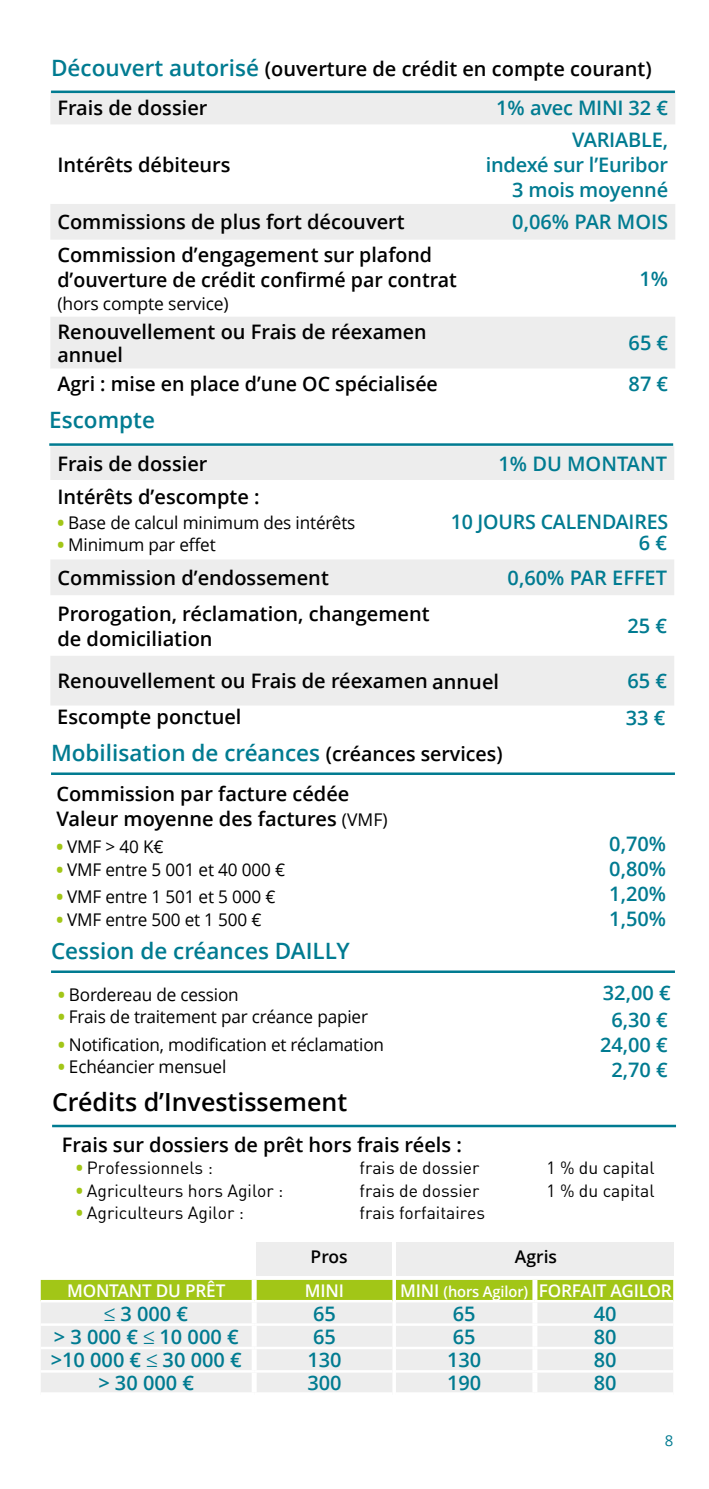
<style>
.page{position:relative;width:709px;height:1489px;background:#fff}
.page>*{position:absolute;margin:0;border:0;box-sizing:border-box;transform-origin:0 0}
.t1{font:600 25px "Open Sans";color:#000}
.t2{font:600 22.5px "Open Sans";color:#007b91}
.t3{font:600 20px/25px "Open Sans";color:#000}
.t4{font:600 20px/25px "Open Sans";color:#007b91;text-align:justify}
.t5{font:17.5px "Open Sans";letter-spacing:-.01em;color:#000}
.t6{font:17.5px "DIN";color:#000}
.t7{font:600 17.5px "Open Sans";letter-spacing:-.01em;color:#fff}
.t8{font:600 17.5px "Open Sans";color:#000}
.t9{font:15px "Open Sans";color:#007b91}
.s1{font-size:22.5px;color:#007b91}
.s2{font-weight:800;color:#a2c617}
.s3{font-size:20px;color:#000}
.s4{font-weight:400;font-size:17.5px}
.s5{font-family:"Open Sans";font-weight:800;color:#a2c617}
.s6{font-size:15px}
</style>
<div class="page">
<svg style="left:50px;top:446px;width:624px;height:259px"></svg>
<hr style="left:49px;top:443px;width:624px;height:3px;background:#007b91">
<svg style="left:50px;top:91px;width:625px;height:277px"></svg>
<hr style="left:51px;top:970px;width:624px;height:2px;background:#007b91">
<hr style="left:51px;top:772px;width:624px;height:3px;background:#007b91">
<hr style="left:51px;top:91px;width:624px;height:2px;background:#007b91">
<hr style="left:52px;top:1124px;width:624px;height:3px;background:#007b91">
<svg style="left:41px;top:1279px;width:632px;height:113px;background:#e0e7c7"></svg>
<div style="left:252px;top:1279px;width:5px;height:20px;background:#fff"></div>
<div style="left:252px;top:1302px;width:5px;height:21px;background:#fff"></div>
<div style="left:252px;top:1325px;width:5px;height:21px;background:#fff"></div>
<div style="left:252px;top:1349px;width:5px;height:20px;background:#fff"></div>
<div style="left:252px;top:1372px;width:5px;height:20px;background:#fff"></div>
<hr style="left:41px;top:1299px;width:213px;height:3px;background:#fff">
<hr style="left:254px;top:1299px;width:138px;height:3px;background:#fff">
<hr style="left:41px;top:1346px;width:213px;height:3px;background:#fff">
<hr style="left:254px;top:1346px;width:138px;height:3px;background:#fff">
<hr style="left:41px;top:1369px;width:213px;height:3px;background:#fff">
<hr style="left:254px;top:1369px;width:138px;height:3px;background:#fff">
<hr style="left:41px;top:1323px;width:213px;height:2px;background:#fff">
<hr style="left:254px;top:1323px;width:138px;height:2px;background:#fff">
<div style="left:256px;top:1241px;width:136px;height:34px;background:#ededed"></div>
<div style="left:396px;top:1241px;width:277px;height:34px;background:#ededed"></div>
<p class="t3" style="left:51px;top:55px;width:602px"><span class="s1">Découvert autorisé</span> (ouverture de crédit en compte courant)</p>
<p class="t3" style="left:57px;top:95px;width:152px">Frais de dossier</p>
<p class="t4" style="left:496px;top:95px;width:173px">1% avec MINI 32 €</p>
<p class="t3" style="left:57px;top:152px;width:175px">Intérêts débiteurs</p>
<p class="t4" style="left:485px;top:127px;width:184px;text-align:right">VARIABLE,<br>indexé sur l’Euribor<br>3 mois moyenné</p>
<p class="t3" style="left:57px;top:209px;width:349px">Commissions de plus fort découvert</p>
<p class="t4" style="left:512px;top:209px;width:157px">0,06% PAR MOIS</p>
<p class="t3" style="left:57px;top:242px;width:401px">Commission d’engagement sur plafond d’ouverture de crédit confirmé par contrat</p>
<p class="t5" style="left:57px;top:291px;width:173px">(hors compte service)</p>
<p class="t4" style="left:639px;top:265px;width:30px">1%</p>
<p class="t3" style="left:57px;top:320px;width:370px;line-height:22.5px">Renouvellement ou Frais de réexamen annuel</p>
<p class="t4" style="left:628px;top:330px;width:41px">65 €</p>
<p class="t3" style="left:57px;top:371px;width:382px">Agri : mise en place d’une OC spécialisée</p>
<p class="t4" style="left:628px;top:371px;width:41px">87 €</p>
<p class="t2" style="left:49px;top:405px;width:107px">Escompte</p>
<p class="t3" style="left:57px;top:450px;width:152px">Frais de dossier</p>
<p class="t4" style="left:498px;top:450px;width:170px">1% DU MONTANT</p>
<p class="t3" style="left:57px;top:483px;width:204px">Intérêts d’escompte :</p>
<p class="t5" style="left:57px;top:510px;width:299px"><span class="s2">•</span> Base de calcul minimum des intérêts</p>
<p class="t5" style="left:57px;top:533px;width:160px"><span class="s2">•</span> Minimum par effet</p>
<p class="t4" style="left:639px;top:529px;width:30px">6 €</p>
<p class="t3" style="left:57px;top:565px;width:273px">Commission d’endossement</p>
<p class="t4" style="left:507px;top:565px;width:161px">0,60% PAR EFFET</p>
<p class="t3" style="left:57px;top:600px;width:373px">Prorogation, réclamation, changement de domiciliation</p>
<p class="t4" style="left:450px;top:509px;width:219px">10 JOURS CALENDAIRES</p>
<p class="t4" style="left:627px;top:613px;width:41px">25 €</p>
<p class="t3" style="left:57px;top:668px;width:443px">Renouvellement ou Frais de réexamen annuel</p>
<p class="t4" style="left:627px;top:668px;width:41px">65 €</p>
<p class="t3" style="left:57px;top:704px;width:186px">Escompte ponctuel</p>
<p class="t4" style="left:625px;top:704px;width:41px">33 €</p>
<p class="t2" style="left:51px;top:737px;width:453px">Mobilisation de créances <span class="s3">(créances services)</span></p>
<p class="t3" style="left:56px;top:780px;width:333px">Commission par facture cédée<br>Valeur moyenne des factures <span class="s4">(VMF)</span></p>
<p class="t5" style="left:56px;top:835px;width:109px"><span class="s2">•</span> VMF &gt; 40 K€</p>
<p class="t5" style="left:56px;top:857px;width:230px"><span class="s2">•</span> VMF entre 5 001 et 40 000 €</p>
<p class="t5" style="left:56px;top:885px;width:221px"><span class="s2">•</span> VMF entre 1 501 et 5 000 €</p>
<p class="t5" style="left:56px;top:907px;width:207px"><span class="s2">•</span> VMF entre 500 et 1 500 €</p>
<p class="t2" style="left:51px;top:935px;width:300px">Cession de créances DAILLY</p>
<p class="t5" style="left:58px;top:982px;width:182px"><span class="s2">•</span> Bordereau de cession</p>
<p class="t5" style="left:58px;top:1004px;width:311px"><span class="s2">•</span> Frais de traitement par créance papier</p>
<p class="t5" style="left:58px;top:1032px;width:327px"><span class="s2">•</span> Notification, modification et réclamation</p>
<p class="t5" style="left:58px;top:1054px;width:170px"><span class="s2">•</span> Echéancier mensuel</p>
<p class="t4" style="left:609px;top:830px;width:58px">0,70% 0,80% 1,20% 1,50%</p>
<p class="t4" style="left:603px;top:979px;width:69px">32,00 €</p>
<p class="t4" style="left:600px;top:1006px;width:69px;text-align:center">6,30 €<br>24,00 €<br>2,70 €</p>
<p class="t1" style="left:52px;top:1084px;width:296px">Crédits d’Investissement</p>
<p class="t3" style="left:62px;top:1131px;width:401px">Frais sur dossiers de prêt hors frais réels :</p>
<p class="t6" style="left:76px;top:1156px;width:138px"><span class="s5">•</span> Professionnels :</p>
<p class="t6" style="left:359px;top:1156px;width:121px">frais de dossier</p>
<p class="t6" style="left:546px;top:1156px;width:110px">1 % du capital</p>
<p class="t6" style="left:76px;top:1179px;width:209px"><span class="s5">•</span> Agriculteurs hors Agilor :</p>
<p class="t6" style="left:359px;top:1179px;width:121px">frais de dossier</p>
<p class="t6" style="left:546px;top:1179px;width:110px">1 % du capital</p>
<p class="t6" style="left:76px;top:1201px;width:169px"><span class="s5">•</span> Agriculteurs Agilor :</p>
<p class="t6" style="left:359px;top:1201px;width:127px">frais forfaitaires</p>
<p class="t8" style="left:310px;top:1244px;width:39px">Pros</p>
<p class="t8" style="left:515px;top:1244px;width:44px">Agris</p>
<p class="t7" style="left:67px;top:1278px;width:160px">MONTANT DU PRÊT</p>
<p class="t7" style="left:305px;top:1278px;width:41px">MINI</p>
<p class="t4" style="left:104px;top:1300px;width:85px">≤ 3 000 €</p>
<p class="t4" style="left:313px;top:1300px;width:24px">65</p>
<p class="t4" style="left:54px;top:1323px;width:186px">&gt; 3 000 € ≤ 10 000 €</p>
<p class="t4" style="left:313px;top:1323px;width:24px">65</p>
<p class="t4" style="left:51px;top:1346px;width:192px">&gt;10 000 € ≤ 30 000 €</p>
<p class="t4" style="left:307px;top:1346px;width:36px">130</p>
<p class="t4" style="left:98px;top:1369px;width:97px">&gt; 30 000 €</p>
<p class="t4" style="left:307px;top:1369px;width:36px">300</p>
<p class="t7" style="left:400px;top:1278px;width:273px">MINI <span class="s6">(hors Agilor)</span> FORFAIT AGILOR</p>
<p class="t4" style="left:453px;top:1300px;width:24px">65</p>
<p class="t4" style="left:594px;top:1300px;width:24px">40</p>
<p class="t4" style="left:453px;top:1323px;width:24px">65</p>
<p class="t4" style="left:594px;top:1323px;width:24px">80</p>
<p class="t4" style="left:447px;top:1346px;width:36px">130</p>
<p class="t4" style="left:594px;top:1346px;width:24px">80</p>
<p class="t4" style="left:447px;top:1369px;width:36px">190</p>
<p class="t4" style="left:594px;top:1369px;width:24px">80</p>
<p class="t9" style="left:665px;top:1430px;width:10px">8</p>
</div>
